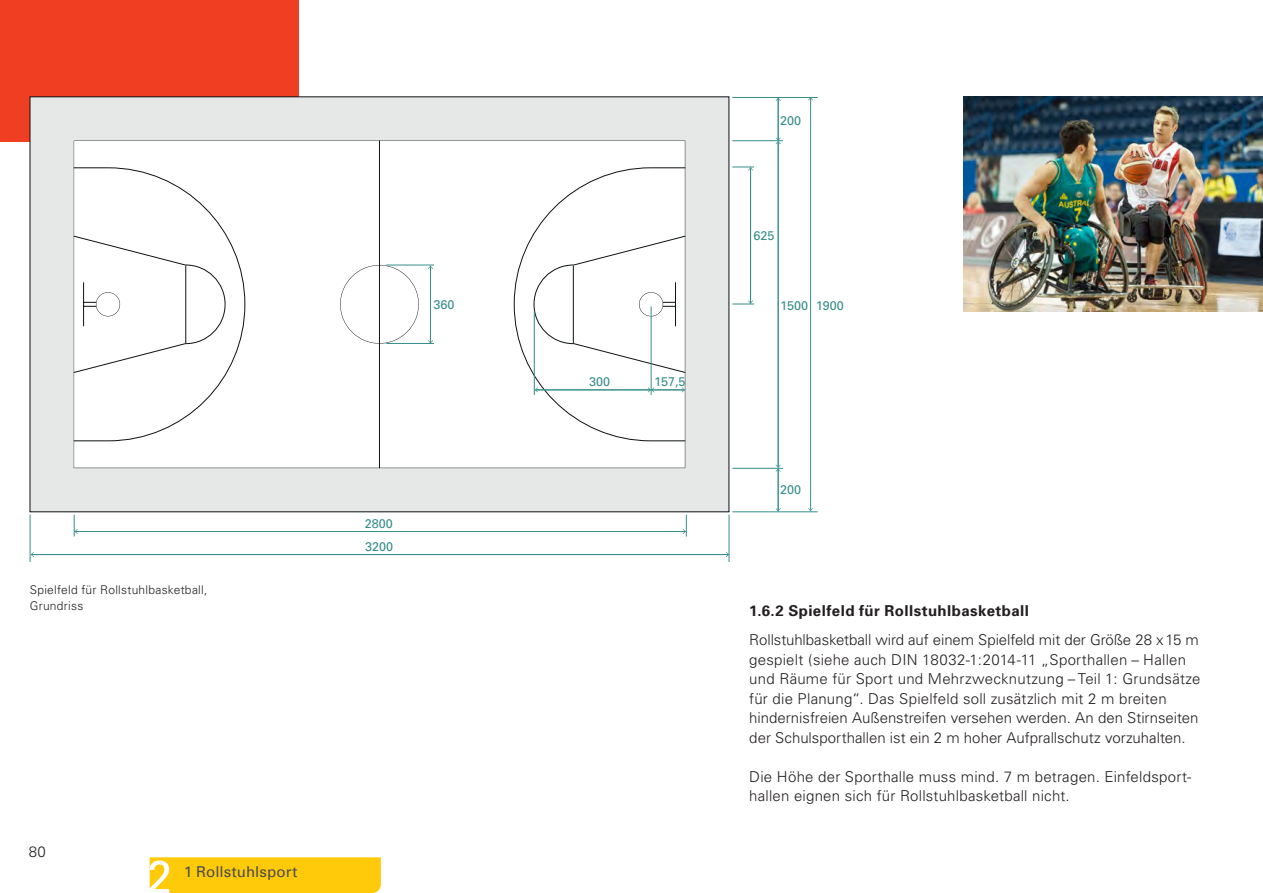
<style>
.page{position:relative;width:1263px;height:893px;background:#fff}
.page>*{position:absolute;margin:0;border:0;box-sizing:border-box;transform-origin:0 0}
.t1{font:300 15px/19.5px "Univers";letter-spacing:.01em;color:#231f20}
.t2{font:700 15px "Univers";letter-spacing:.03em;color:#231f20}
.t3{font:15px "Univers";letter-spacing:.005em;color:#4b4c4d}
.t4{font:12.6px/23.7px "Univers";color:#378e8b}
.t5{font:300 12px/16.5px "Univers";letter-spacing:.02em;color:#231f20}
</style>
<div class="page">
<div style="left:0;top:0;width:298px;height:141px;background:#ef3e22"></div>
<div style="left:30px;top:97px;width:699px;height:415px;background:#e6e8e7"></div>
<div style="left:74px;top:140px;width:611px;height:328px;background:#fff"></div>
<hr style="left:379px;top:141px;width:1px;height:327px;background:#0e1214">
<div style="left:73px;top:167px;width:441px;height:274px;background:#fff"></div>
<div style="left:514px;top:167px;width:172px;height:274px;background:#fff"></div>
<hr style="left:386px;top:265px;width:48px;height:1px;background:#378e8b">
<hr style="left:386px;top:343px;width:48px;height:1px;background:#378e8b">
<hr style="left:430px;top:266px;width:1px;height:77px;background:#378e8b">
<svg style="left:428px;top:340px;width:5px;height:3px"></svg>
<svg style="left:428px;top:266px;width:5px;height:3px"></svg>
<hr style="left:732px;top:140px;width:51px;height:1px;background:#378e8b">
<hr style="left:778px;top:99px;width:1px;height:41px;background:#378e8b">
<hr style="left:810px;top:98px;width:1px;height:412px;background:#378e8b">
<svg style="left:808px;top:508px;width:5px;height:3px"></svg>
<hr style="left:732px;top:468px;width:51px;height:1px;background:#378e8b">
<hr style="left:732px;top:511px;width:86px;height:1px;background:#378e8b">
<hr style="left:778px;top:142px;width:1px;height:325px;background:#378e8b">
<svg style="left:776px;top:138px;width:5px;height:6px"></svg>
<hr style="left:750px;top:168px;width:1px;height:135px;background:#378e8b">
<svg style="left:732px;top:300px;width:22px;height:5px"></svg>
<svg style="left:732px;top:167px;width:22px;height:4px"></svg>
<hr style="left:778px;top:469px;width:1px;height:42px;background:#378e8b">
<svg style="left:776px;top:508px;width:5px;height:3px"></svg>
<svg style="left:776px;top:464px;width:5px;height:8px"></svg>
<hr style="left:732px;top:97px;width:86px;height:1px;background:#378e8b">
<hr style="left:75px;top:531px;width:610px;height:1px;background:#378e8b">
<svg style="left:74px;top:515px;width:4px;height:21px"></svg>
<svg style="left:683px;top:515px;width:4px;height:21px"></svg>
<hr style="left:31px;top:554px;width:697px;height:1px;background:#378e8b">
<svg style="left:726px;top:552px;width:3px;height:5px"></svg>
<hr style="left:30px;top:515px;width:1px;height:47px;background:#378e8b">
<hr style="left:729px;top:515px;width:1px;height:47px;background:#378e8b">
<hr style="left:535px;top:390px;width:115px;height:1px;background:#378e8b">
<svg style="left:535px;top:387px;width:3px;height:5px"></svg>
<hr style="left:651px;top:306px;width:1px;height:89px;background:#378e8b">
<hr style="left:534px;top:311px;width:1px;height:84px;background:#378e8b">
<hr style="left:652px;top:390px;width:32px;height:1px;background:#378e8b">
<svg style="left:648px;top:387px;width:6px;height:5px"></svg>
<svg style="left:682px;top:387px;width:3px;height:5px"></svg>
<img style="left:963px;top:97px;width:300px;height:214px">
<svg style="left:149px;top:857px;width:232px;height:36px;background:#fecc16"></svg>
<p class="t5" style="left:30px;top:581px;width:179px">Spielfeld für Rollstuhlbasketball,<br>Grundriss</p>
<p class="t4" style="left:433px;top:292px;width:22px">360</p>
<p class="t4" style="left:365px;top:511px;width:30px">2800<br>3200</p>
<p class="t1" style="left:29px;top:842px;width:19px">80</p>
<p class="t3" style="left:184px;top:863px;width:115px">1 Rollstuhlsport</p>
<p class="t4" style="left:589px;top:369px;width:22px">300</p>
<p class="t4" style="left:654px;top:369px;width:33px">157,5</p>
<p class="t4" style="left:780px;top:108px;width:22px">200</p>
<p class="t4" style="left:753px;top:223px;width:22px">625</p>
<p class="t4" style="left:780px;top:293px;width:29px">1500</p>
<p class="t4" style="left:816px;top:293px;width:29px">1900</p>
<p class="t4" style="left:780px;top:478px;width:22px">200</p>
<h3 class="t2" style="left:749px;top:601px;width:281px">1.6.2 Spielfeld für Rollstuhlbasketball</h3>
<p class="t1" style="left:749px;top:630px;width:453px">Rollstuhlbasketball wird auf einem Spielfeld mit der Größe 28 x15 m gespielt (siehe auch DIN 18032-1:2014-11 „Sporthallen – Hallen und Räume für Sport und Mehrzwecknutzung – Teil 1: Grundsätze für die Planung“. Das Spielfeld soll zusätzlich mit 2 m breiten hindernisfreien Außenstreifen versehen werden. An den Stirnseiten der Schulsporthallen ist ein 2 m hoher Aufprallschutz vorzuhalten.</p>
<p class="t1" style="left:749px;top:767px;width:444px">Die Höhe der Sporthalle muss mind. 7 m betragen. Einfeldsport&shy;hallen eignen sich für Rollstuhlbasketball nicht.</p>
</div>
